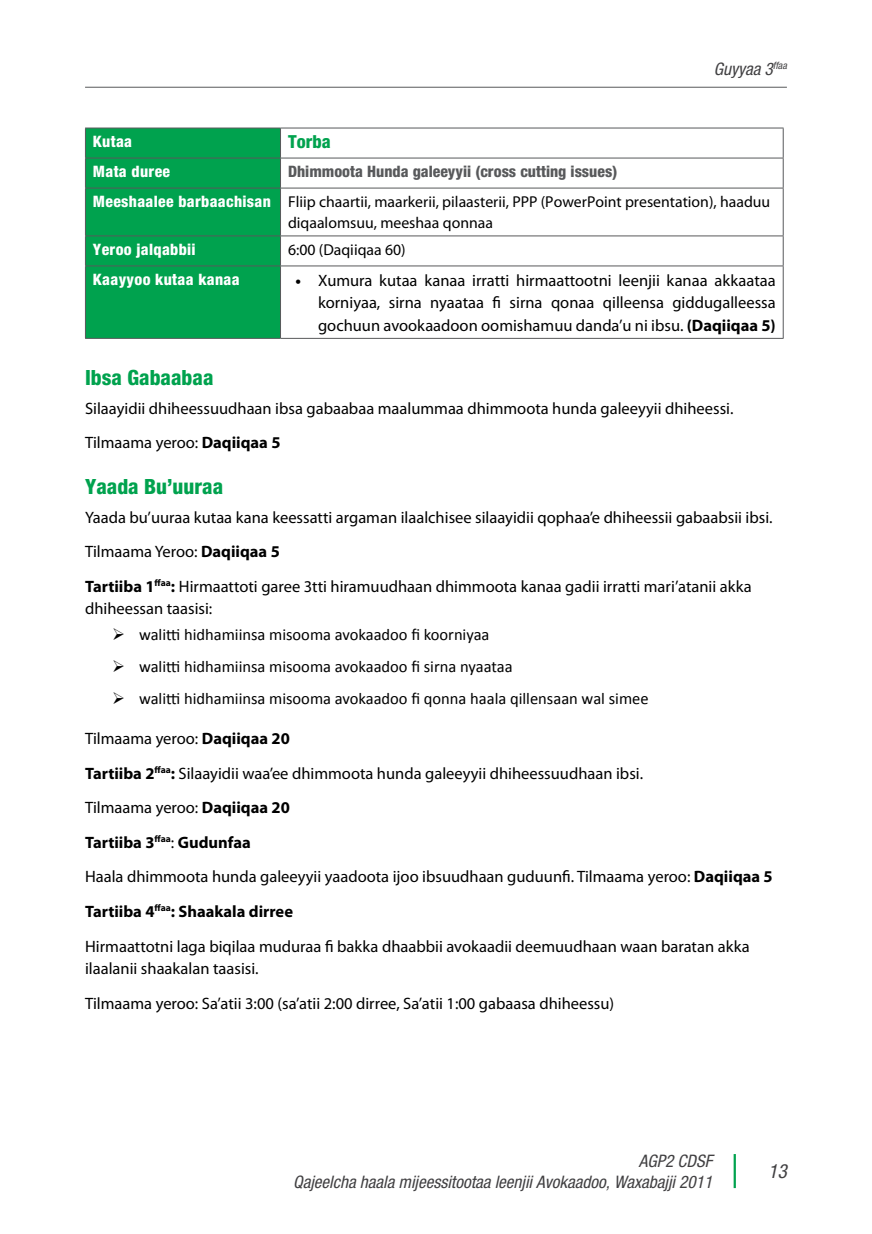
<style>
.page{position:relative;width:872px;height:1234px;background:#fff}
.page>*{position:absolute;margin:0;border:0;box-sizing:border-box;transform-origin:0 0}
.t1{font:800 condensed 21px "Helvetica Neue LT Std";color:#00a24e}
.t2{font:italic condensed 19.5px "Helvetica Neue LT Std";color:#414042}
.t3{font:800 condensed 18px "Helvetica Neue LT Std";color:#00a24e}
.t4{font:italic condensed 17.25px/20.7px "Helvetica Neue LT Std";color:#414042;text-align:right}
.t5{font:16.5px/34.5px "Myriad Pro";color:#000}
.t6{font:16.5px "Calibri";color:#000}
.t7{font:15.75px/21px "Myriad Pro";color:#000}
.t8{font:800 condensed 15.75px "Helvetica Neue LT Std";letter-spacing:.02em;color:#fff}
.t9{font:800 condensed 15.75px "Helvetica Neue LT Std";color:#58595b}
.s1{font-family:"Helvetica Neue LT Std";font-weight:800;font-stretch:condensed;color:#fff}
.s2{font-weight:700}
</style>
<div class="page">
<hr style="left:85px;top:87px;width:702px;height:1px;background:#58595b">
<hr style="left:733px;top:1153px;width:3px;height:34px;background:#00a24e">
<hr style="left:280px;top:158px;width:503px;height:1px;background:#58595b">
<hr style="left:280px;top:188px;width:503px;height:1px;background:#58595b">
<hr style="left:280px;top:235px;width:503px;height:1px;background:#58595b">
<hr style="left:280px;top:265px;width:503px;height:1px;background:#58595b">
<hr style="left:280px;top:128px;width:503px;height:1px;background:#58595b">
<hr style="left:783px;top:128px;width:1px;height:30px;background:#58595b">
<hr style="left:783px;top:158px;width:1px;height:30px;background:#58595b">
<hr style="left:783px;top:188px;width:1px;height:47px;background:#58595b">
<svg style="left:783px;top:236px;width:1px;height:29px"></svg>
<hr style="left:783px;top:266px;width:1px;height:72px;background:#58595b">
<hr style="left:280px;top:338px;width:503px;height:1px;background:#58595b">
<div style="left:85px;top:128px;width:196px;height:210px;background:#00a24e"></div>
<hr style="left:85px;top:266px;width:1px;height:72px;background:#58595b">
<hr style="left:280px;top:266px;width:1px;height:72px;background:#58595b">
<hr style="left:85px;top:338px;width:195px;height:1px;background:#58595b">
<p class="t4" style="left:713px;top:59px;width:75px">Guyyaa 3<sup>ffaa</sup></p>
<p class="t8" style="left:93px;top:131px;width:41px">Kutaa</p>
<p class="t3" style="left:288px;top:131px;width:44px">Torba</p>
<p class="t8" style="left:93px;top:161px;width:79px">Mata duree</p>
<p class="t9" style="left:288px;top:161px;width:331px">Dhimmoota Hunda galeeyyii (cross cutting issues)</p>
<p class="t7" style="left:288px;top:191px;width:484px;text-indent:-195px"><span class="s1">Meeshaalee barbaachisan</span> Fliip chaartii, maarkerii, pilaasterii, PPP (PowerPoint presentation), haaduu diqaalomsuu, meeshaa qonnaa</p>
<p class="t8" style="left:93px;top:239px;width:104px">Yeroo jalqabbii</p>
<p class="t7" style="left:288px;top:239px;width:119px">6:00 (Daqiiqaa 60)</p>
<p class="t8" style="left:93px;top:269px;width:148px">Kaayyoo kutaa kanaa</p>
<p class="t5" style="left:318px;top:269px;width:459px;line-height:22.5px;text-align:justify;text-indent:-23px"><span class="s2">•</span> Xumura kutaa kanaa irratti hirmaattootni leenjii kanaa akkaataa korniyaa, sirna nyaataa fi sirna qonaa qilleensa giddugalleessa gochuun avookaadoon oomishamuu danda’u ni ibsu. <span class="s2">(Daqiiqaa 5)</span></p>
<p class="t1" style="left:85px;top:364px;width:130px">Ibsa Gabaabaa</p>
<p class="t5" style="left:85px;top:390px;width:650px">Silaayidii dhiheessuudhaan ibsa gabaabaa maalummaa dhimmoota hunda galeeyyii dhiheessi.<br>Tilmaama yeroo: <span class="s2">Daqiiqaa 5</span></p>
<p class="t1" style="left:85px;top:473px;width:140px">Yaada Bu’uuraa</p>
<p class="t5" style="left:85px;top:499px;width:689px">Yaada bu’uuraa kutaa kana keessatti argaman ilaalchisee silaayidii qophaa’e dhiheessii gabaabsii ibsi.<br>Tilmaama Yeroo: <span class="s2">Daqiiqaa 5<br>Tartiiba 1</span><sup>ffaa</sup><span class="s2">:</span> Hirmaattoti garee 3tti hiramuudhaan dhimmoota kanaa gadii irratti mari’atanii akka</p>
<p class="t5" style="left:85px;top:591px;width:129px">dhiheessan taasisi:</p>
<p class="t6" style="left:112px;top:624px;width:379px">➢ walitti hidhamiinsa misooma avokaadoo fi koorniyaa</p>
<p class="t6" style="left:112px;top:656px;width:402px">➢ walitti hidhamiinsa misooma avokaadoo fi sirna nyaataa</p>
<p class="t6" style="left:112px;top:687px;width:538px">➢ walitti hidhamiinsa misooma avokaadoo fi qonna haala qillensaan wal simee</p>
<p class="t5" style="left:85px;top:721px;width:689px">Tilmaama yeroo: <span class="s2">Daqiiqaa 20<br>Tartiiba 2</span><sup>ffaa</sup><span class="s2">:</span> Silaayidii waa’ee dhimmoota hunda galeeyyii dhiheessuudhaan ibsi.<br>Tilmaama yeroo: <span class="s2">Daqiiqaa 20<br>Tartiiba 3</span><sup>ffaa</sup>: <span class="s2">Gudunfaa<br></span>Haala dhimmoota hunda galeeyyii yaadoota ijoo ibsuudhaan guduunfi. Tilmaama yeroo: <span class="s2">Daqiiqaa 5<br>Tartiiba 4</span><sup>ffaa</sup><span class="s2">: Shaakala dirree<br></span>Hirmaattotni laga biqilaa muduraa fi bakka dhaabbii avokaadii deemuudhaan waan baratan akka</p>
<p class="t5" style="left:85px;top:950px;width:530px">ilaalanii shaakalan taasisi.<br>Tilmaama yeroo: Sa’atii 3:00 (sa’atii 2:00 dirree, Sa’atii 1:00 gabaasa dhiheessu)</p>
<p class="t4" style="left:293px;top:1150px;width:421px">AGP2 CDSF<br>Qajeelcha haala mijeessitootaa leenjii Avokaadoo, Waxabajji 2011</p>
<p class="t2" style="left:768px;top:1159px;width:20px">13</p>
</div>
